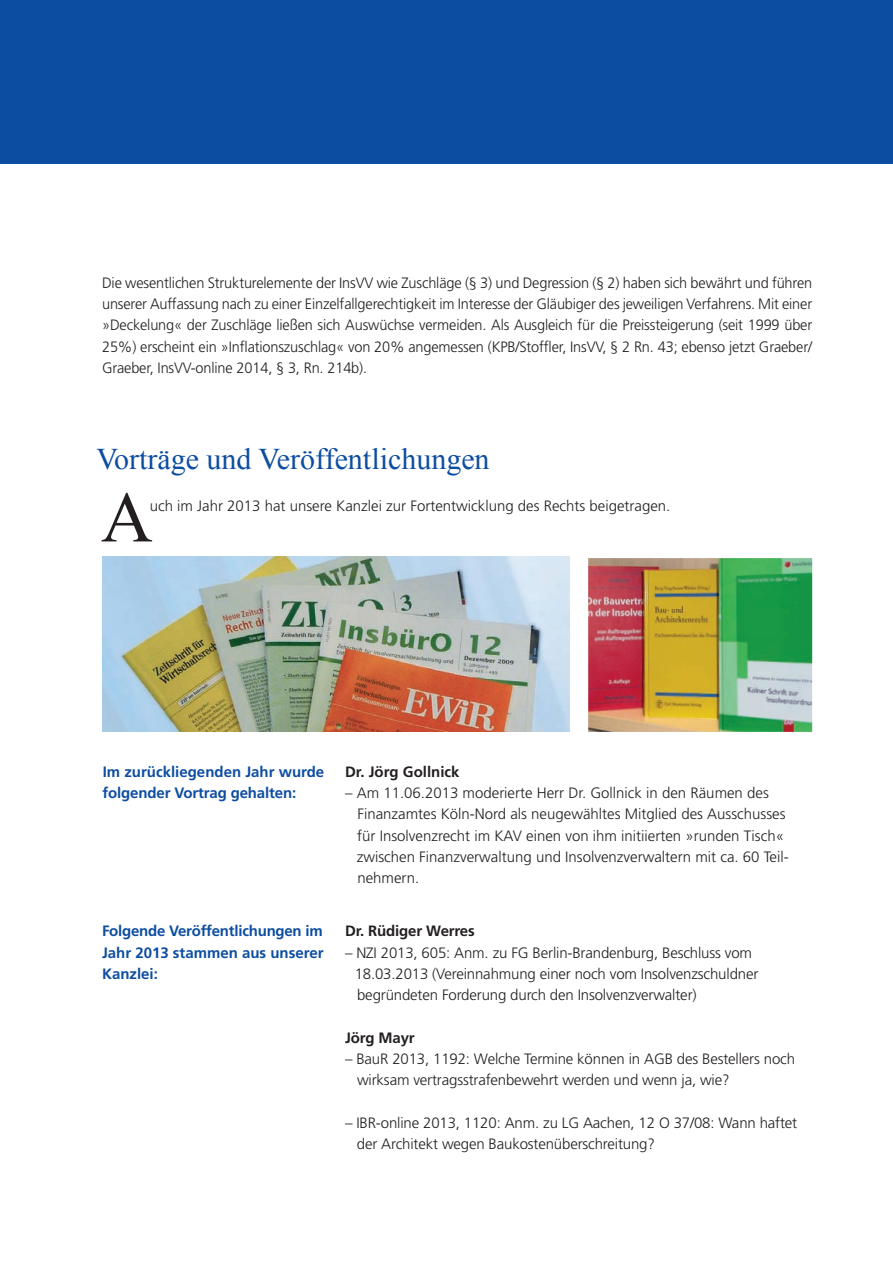
<style>
.page{position:relative;width:893px;height:1263px;background:#fff}
.page>*{position:absolute;margin:0;border:0;box-sizing:border-box;transform-origin:0 0}
.t1{font:71.85px "Times New Roman";color:#231f20}
.t2{font:30px "Times New Roman";color:#0d4da1}
.t3{font:300 15px/21.3px "Frutiger";letter-spacing:-.01em;color:#231f20}
.t4{font:700 15px/21.3px "Frutiger";color:#0d4da1;text-align:justify}
.t5{font:700 15px "Frutiger";letter-spacing:-.01em;color:#231f20}
</style>
<div class="page">
<div style="left:0;top:0;width:893px;height:164px;background:#0d4da1"></div>
<img style="left:102px;top:557px;width:468px;height:175px">
<img style="left:588px;top:558px;width:224px;height:174px">
<p class="t3" style="left:102px;top:272px;width:712px;text-align:justify">Die wesentlichen Strukturelemente der InsVV wie Zuschläge (§ 3) und Degression (§ 2) haben sich bewährt und führen unserer Auffassung nach zu einer Einzelfallgerechtigkeit im Interesse der Gläubiger des jeweiligen Verfahrens. Mit einer »Deckelung« der Zuschläge ließen sich Auswüchse vermeiden. Als Ausgleich für die Preissteigerung (seit 1999 über 25%) erscheint ein »Inflationszuschlag« von 20% angemessen (KPB/Stoffler, InsVV, § 2 Rn. 43; ebenso jetzt Graeber/ Graeber, InsVV-online 2014, § 3, Rn. 214b).</p>
<h2 class="t2" style="left:96px;top:438px;width:395px">Vorträge und Veröffentlichungen</h2>
<h1 class="t1" style="left:101px;top:469px;width:53px">A</h1>
<p class="t3" style="left:150px;top:495px;width:522px">uch im Jahr 2013 hat unsere Kanzlei zur Fortentwicklung des Rechts beigetragen.</p>
<p class="t4" style="left:103px;top:761px;width:223px">Im zurückliegenden Jahr wurde</p>
<p class="t5" style="left:345px;top:763px;width:116px">Dr. Jörg Gollnick</p>
<p class="t4" style="left:103px;top:782px;width:195px">folgender Vortrag gehalten:</p>
<p class="t3" style="left:357px;top:782px;width:433px;text-indent:-12px">– Am 11.06.2013 moderierte Herr Dr. Gollnick in den Räumen des Finanzamtes Köln-Nord als neugewähltes Mitglied des Ausschusses für Insolvenzrecht im KAV einen von ihm initiierten »runden Tisch« zwischen Finanzverwaltung und Insolvenzverwaltern mit ca. 60 Teil&shy;nehmern.</p>
<p class="t4" style="left:102px;top:920px;width:223px">Folgende Veröffentlichungen im Jahr 2013 stammen aus unserer Kanzlei:</p>
<p class="t5" style="left:345px;top:922px;width:131px">Dr. Rüdiger Werres</p>
<p class="t3" style="left:355px;top:942px;width:405px;text-indent:-10px">– NZI 2013, 605: Anm. zu FG Berlin-Brandenburg, Beschluss vom<br>18.03.2013 (Vereinnahmung einer noch vom Insolvenzschuldner begründeten Forderung durch den Insolvenzverwalter)</p>
<p class="t5" style="left:345px;top:1029px;width:71px">Jörg Mayr</p>
<p class="t3" style="left:357px;top:1048px;width:439px;text-indent:-12px">– BauR 2013, 1192: Welche Termine können in AGB des Bestellers noch wirksam vertragsstrafenbewehrt werden und wenn ja, wie?</p>
<p class="t3" style="left:357px;top:1112px;width:442px;text-indent:-12px">– IBR-online 2013, 1120: Anm. zu LG Aachen, 12 O 37/08: Wann haftet der Architekt wegen Baukostenüberschreitung?</p>
</div>
